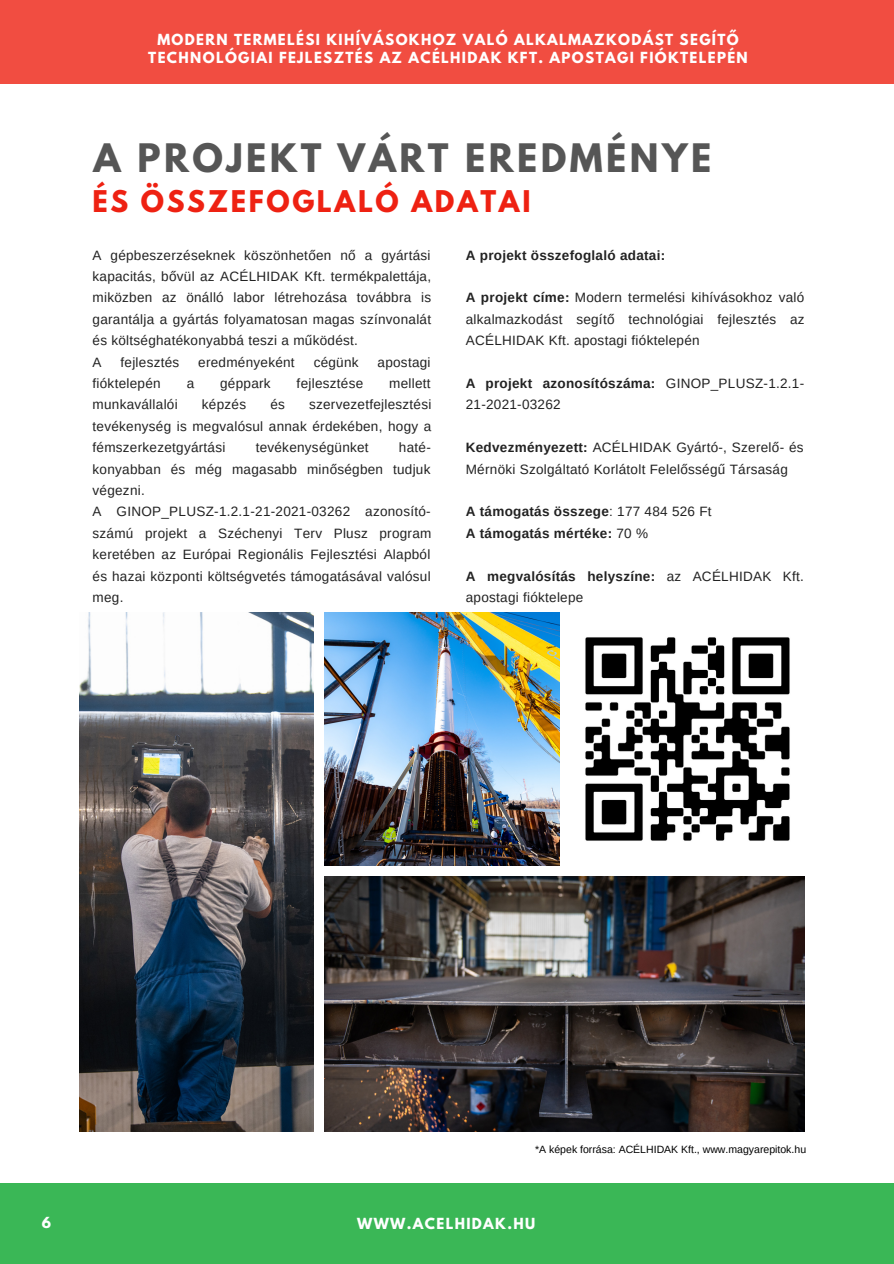
<style>
.page{position:relative;width:894px;height:1264px;background:#fff}
.page>*{position:absolute;margin:0;border:0;box-sizing:border-box;transform-origin:0 0}
.t1{font:700 34.8px "League Spartan";letter-spacing:.1em;color:#565656}
.t2{font:700 26.55px "League Spartan";letter-spacing:.1em;color:#ee2112}
.t3{font:13.5px/21.5px "Arimo";letter-spacing:.02em;color:#222;text-align:justify}
.t4{font:700 13.5px/18px "League Spartan";letter-spacing:.1em;color:#fff;text-align:center}
.t5{font:700 13.5px "Arimo";letter-spacing:.02em;color:#222}
.t6{font:700 13.5px "League Spartan";color:#fefefe}
.t7{font:10.5px "Arimo";color:#000}
.s1{font-weight:700}
.s2{font-weight:400}
</style>
<div class="page">
<div style="left:0;top:0;width:893px;height:83px;background:#f14d41"></div>
<div style="left:0;top:1183px;width:893px;height:80px;background:#3ab756"></div>
<img style="left:79px;top:612px;width:234px;height:519px">
<img style="left:325px;top:612px;width:234px;height:253px">
<img style="left:585px;top:637px;width:205px;height:204px">
<img style="left:325px;top:877px;width:479px;height:254px">
<p class="t4" style="left:148px;top:32px;width:601px">MODERN TERMELÉSI KIHÍVÁSOKHOZ VALÓ ALKALMAZKODÁST SEGÍTŐ<br>TECHNOLÓGIAI FEJLESZTÉS AZ ACÉLHIDAK KFT. APOSTAGI FIÓKTELEPÉN</p>
<p class="t1" style="left:94px;top:140px;width:619px">A PROJEKT VÁRT EREDMÉNYE</p>
<p class="t2" style="left:92px;top:188px;width:439px">ÉS ÖSSZEFOGLALÓ ADATAI</p>
<p class="t3" style="left:92px;top:244px;width:340px">A gépbeszerzéseknek köszönhetően nő a gyártási kapacitás, bővül az ACÉLHIDAK Kft. termékpalettája, miközben az önálló labor létrehozása továbbra is garantálja a gyártás folyamatosan magas színvonalát és költséghatékonyabbá teszi a működést.</p>
<p class="t3" style="left:92px;top:351px;width:10px">A</p>
<p class="t3" style="left:120px;top:351px;width:60px">fejlesztés</p>
<p class="t3" style="left:198px;top:351px;width:98px">eredményeként</p>
<p class="t3" style="left:313px;top:351px;width:46px">cégünk</p>
<p class="t3" style="left:377px;top:351px;width:54px">apostagi</p>
<p class="t3" style="left:92px;top:372px;width:70px">fióktelepén</p>
<p class="t3" style="left:187px;top:372px;width:9px">a</p>
<p class="t3" style="left:220px;top:372px;width:52px">géppark</p>
<p class="t3" style="left:296px;top:372px;width:68px">fejlesztése</p>
<p class="t3" style="left:389px;top:372px;width:43px">mellett</p>
<p class="t3" style="left:92px;top:394px;width:87px">munkavállalói</p>
<p class="t3" style="left:202px;top:394px;width:46px">képzés</p>
<p class="t3" style="left:270px;top:394px;width:16px">és</p>
<p class="t5" style="left:465px;top:247px;width:201px">A projekt összefoglaló adatai:</p>
<p class="t3" style="left:465px;top:287px;width:340px"><span class="s1">A projekt címe:</span> Modern termelési kihívásokhoz való alkalmazkodást segítő technológiai fejlesztés az ACÉLHIDAK Kft. apostagi fióktelepén</p>
<p class="t3" style="left:465px;top:372px;width:340px"><span class="s1">A projekt azonosítószáma:</span> GINOP_PLUSZ-1.2.1-<br>21-2021-03262</p>
<p class="t3" style="left:465px;top:437px;width:339px"><span class="s1">Kedvezményezett:</span> ACÉLHIDAK Gyártó-, Szerelő- és<br>Mérnöki Szolgáltató Korlátolt Felelősségű Társaság</p>
<p class="t5" style="left:465px;top:504px;width:247px">A támogatás összege<span class="s2">: 177 484 526 Ft</span></p>
<p class="t5" style="left:465px;top:525px;width:184px">A támogatás mértéke: <span class="s2">70 %</span></p>
<p class="t3" style="left:465px;top:565px;width:339px"><span class="s1">A megvalósítás helyszíne:</span> az ACÉLHIDAK Kft. apostagi fióktelepe</p>
<p class="t3" style="left:92px;top:394px;width:340px;text-indent:216px">szervezetfejlesztési tevékenység is megvalósul annak érdekében, hogy a fémszerkezetgyártási</p>
<p class="t3" style="left:92px;top:437px;width:340px;text-indent:306px">haté&shy;konyabban és még magasabb minőségben tudjuk végezni.</p>
<p class="t3" style="left:92px;top:501px;width:340px">A GINOP_PLUSZ-1.2.1-21-2021-03262 azonosító&shy;számú projekt a Széchenyi Terv Plusz program keretében az Európai Regionális Fejlesztési Alapból és hazai központi költségvetés támogatásával valósul meg.</p>
<p class="t3" style="left:255px;top:437px;width:114px">tevékenységünket</p>
<p class="t6" style="left:42px;top:1215px;width:11px">6</p>
<p class="t7" style="left:535px;top:1142px;width:272px">*A képek forrása: ACÉLHIDAK Kft., www.magyarepitok.hu</p>
<p class="t4" style="left:357px;top:1215px;width:179px">WWW.ACELHIDAK.HU</p>
</div>
